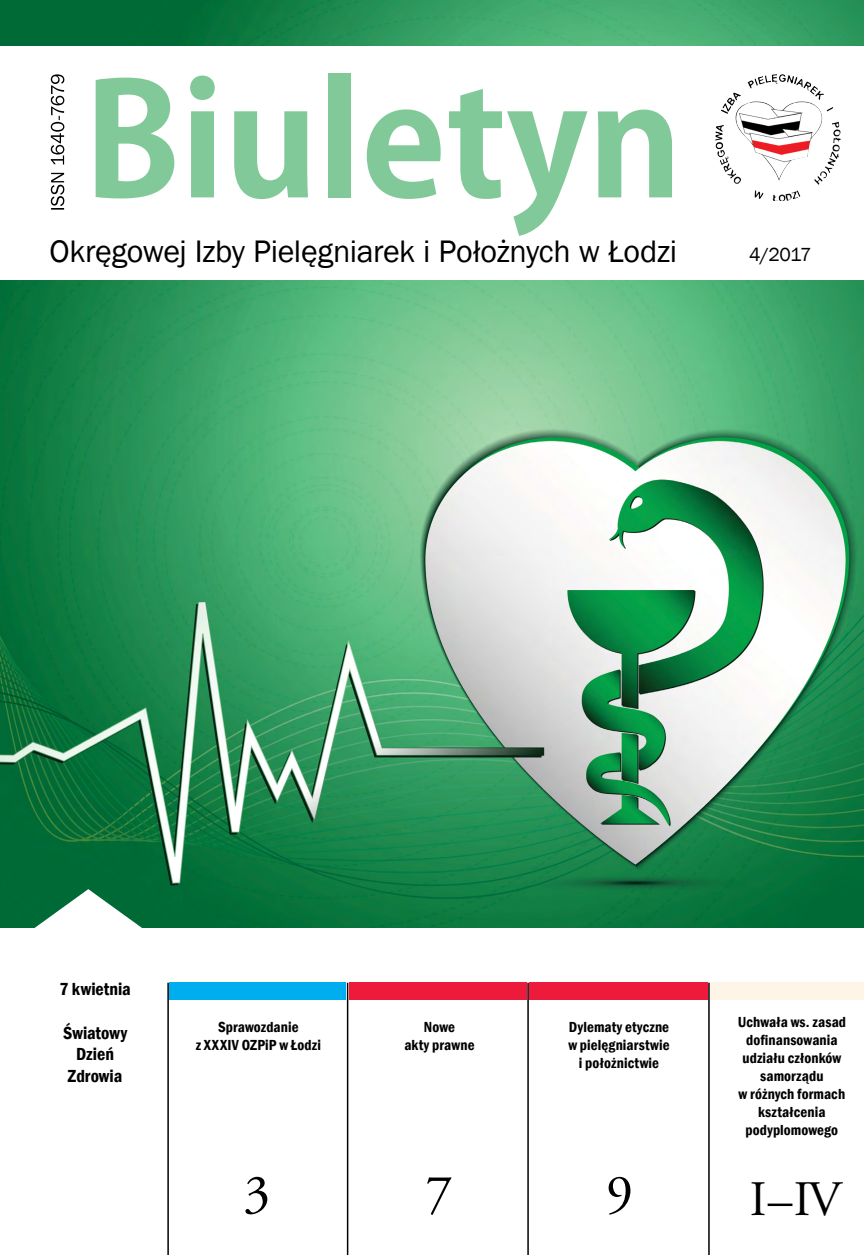
<style>
.page{position:relative;width:864px;height:1255px;background:#fff}
.page>*{position:absolute;margin:0;border:0;box-sizing:border-box;transform-origin:0 0}
.t1{font:700 154.5px "Koz Go Pr 6 N";color:#82c999}
.t2{font:54px "Adobe Garamond Pro";color:#000}
.t3{font:49.5px "Adobe Garamond Pro";color:#000}
.t4{font:31.95px "Franklin Gothic";letter-spacing:-.01em;color:#000}
.t5{font:19.5px "Franklin Gothic";color:#000}
.t6{font:600 condensed 18px/21.6px "Franklin Gothic";color:#000;text-align:center}
.t7{font:600 condensed 15px/18px "Franklin Gothic";letter-spacing:.005em;color:#000;text-align:center}
</style>
<div class="page">
<div style="left:710px;top:982px;width:153px;height:17px;background:#fff5e6"></div>
<svg style="left:51px;top:74px;width:13px;height:136px"></svg>
<img style="left:731px;top:74px;width:93px;height:27px">
<hr style="left:167px;top:982px;width:2px;height:272px;background:#000">
<hr style="left:708px;top:982px;width:1px;height:272px;background:#000">
<div style="left:529px;top:982px;width:179px;height:17px;background:#ed1a3b"></div>
<div style="left:169px;top:982px;width:176px;height:17px;background:#00aeef"></div>
<hr style="left:347px;top:982px;width:1px;height:272px;background:#000">
<hr style="left:527px;top:982px;width:1px;height:272px;background:#000">
<img style="left:0;top:281px;width:863px;height:646px">
<svg style="left:0;top:889px;width:181px;height:39px"></svg>
<img style="left:0;top:0;width:863px;height:46px">
<div style="left:349px;top:982px;width:177px;height:17px;background:#ed1a3b"></div>
<h1 class="t1" style="left:84px;top:54px;width:599px">Biuletyn</h1>
<h3 class="t4" style="left:49px;top:231px;width:629px">Okręgowej Izby Pielęgniarek i Położnych w Łodzi</h3>
<h3 class="t5" style="left:749px;top:242px;width:64px">4/2017</h3>
<p class="t6" style="left:59px;top:978px;width:73px">7 kwietnia</p>
<p class="t6" style="left:63px;top:1021px;width:66px">Światowy<br>Dzień<br>Zdrowia</p>
<p class="t7" style="left:195px;top:1017px;width:127px">Sprawozdanie<br>z XXXIV OZPiP w Łodzi</p>
<p class="t7" style="left:404px;top:1017px;width:72px">Nowe<br>akty prawne</p>
<p class="t7" style="left:568px;top:1017px;width:103px">Dylematy etyczne w pielęgniarstwie i położnictwie</p>
<p class="t7" style="left:737px;top:1012px;width:110px">Uchwała ws. zasad dofinansowania udziału członków samorządu<br>w różnych formach kształcenia podyplomowego</p>
<h2 class="t2" style="left:605px;top:1161px;width:28px">9</h2>
<h3 class="t3" style="left:749px;top:1169px;width:84px">I–IV</h3>
<h2 class="t2" style="left:243px;top:1161px;width:28px">3</h2>
<h2 class="t2" style="left:425px;top:1161px;width:28px">7</h2>
</div>
